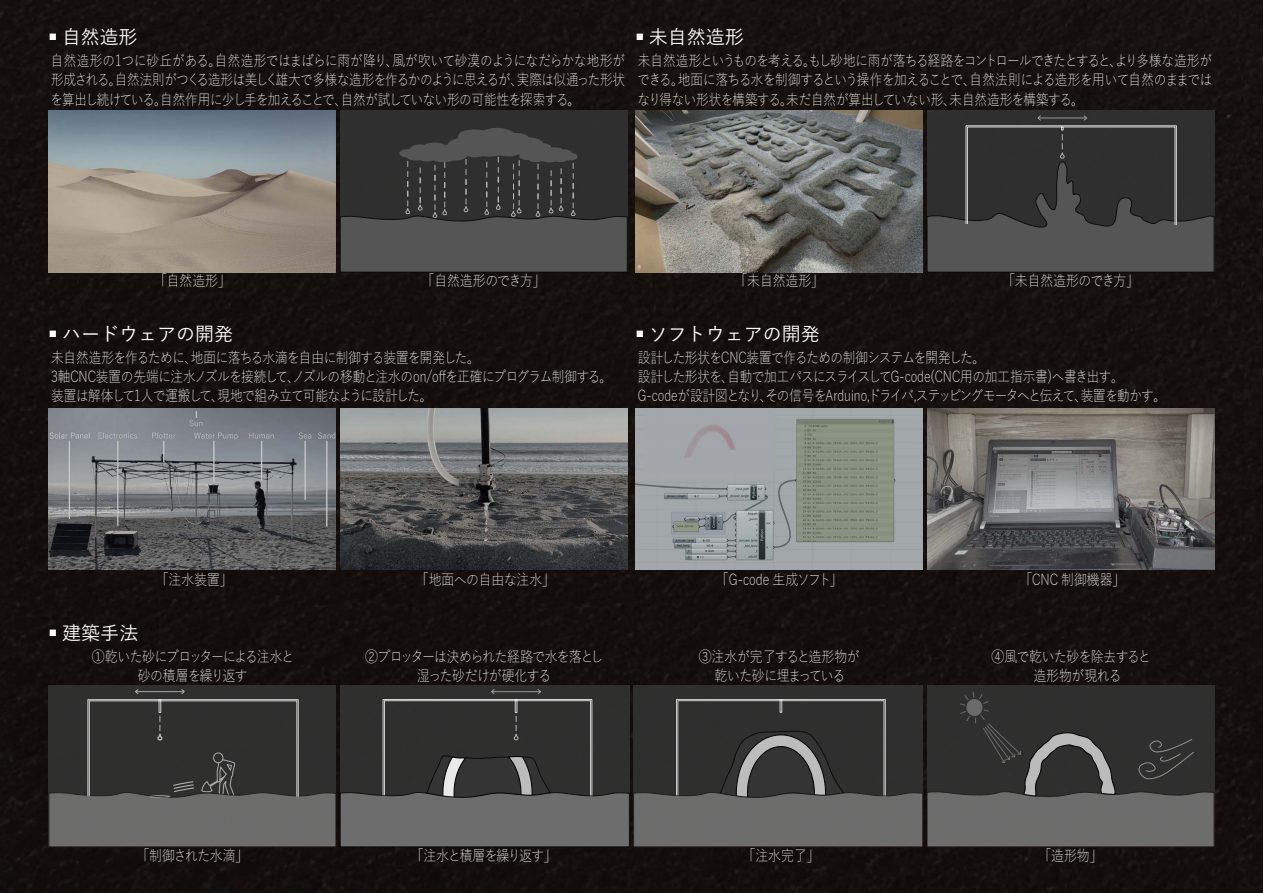
<style>
.page{position:relative;width:1263px;height:893px;background:#15100d}
.page>*{position:absolute;margin:0;border:0;box-sizing:border-box;transform-origin:0 0}
.t1{font:500 19.2px "Yu Gothic";color:#fff}
.t2{font:300 14.85px/19.2px "Yu Gothic";letter-spacing:-.035em;color:#fff;scale:.85 1}
.t3{font:300 14.85px/19.2px "Yu Gothic";letter-spacing:-.035em;color:#fff;text-align:justify;scale:.84 1}
.t4{font:300 14.85px/19.2px "Yu Gothic";letter-spacing:-.035em;color:#fff;text-align:center;scale:.86 1}
.t5{font:300 14.85px/19.2px "Yu Gothic";letter-spacing:-.055em;color:#fff;text-align:center;scale:.86 1}
.t6{font:300 14.85px "Yu Gothic";color:#fff;scale:.86 1}
.t7{font:300 14.85px "Yu Gothic";letter-spacing:-.075em;color:#fff;scale:.86 1}
.t8{font:300 14.85px "Yu Gothic";letter-spacing:-.015em;color:#fff;scale:.86 1}
</style>
<div class="page">
<svg style="left:49px;top:689px;width:1165px;height:158px;background:#484848"></svg>
<img style="left:636px;top:111px;width:287px;height:161px">
<div style="left:927px;top:111px;width:287px;height:161px;background:#333"></div>
<svg style="left:927px;top:115px;width:287px;height:157px"></svg>
<img style="left:49px;top:111px;width:287px;height:161px">
<div style="left:340px;top:111px;width:287px;height:161px;background:#333"></div>
<svg style="left:340px;top:128px;width:287px;height:144px"></svg>
<img style="left:49px;top:408px;width:287px;height:162px">
<img style="left:340px;top:408px;width:287px;height:162px">
<img style="left:927px;top:408px;width:287px;height:162px">
<img style="left:636px;top:408px;width:287px;height:162px">
<div style="left:644px;top:409px;width:129px;height:65px;background:#a2a6aa"></div>
<p class="t1" style="left:49px;top:20px;width:90px"><sup>■</sup> 自然造形</p>
<p class="t3" style="left:50px;top:49px;width:685px">自然造形の1つに砂丘がある。自然造形ではまばらに雨が降り、風が吹いて砂漠のようになだらかな地形が形成される。自然法則がつくる造形は美しく雄大で多様な造形を作るかのように思えるが、実際は似通った形状を算出し続けている。自然作用に少し手を加えることで、自然が試していない形の可能性を探索する。</p>
<p class="t1" style="left:636px;top:20px;width:110px"><sup>■</sup> 未自然造形</p>
<p class="t2" style="left:637px;top:49px;width:678px;text-align:justify">未自然造形というものを考える。もし砂地に雨が落ちる経路をコントロールできたとすると、より多様な造形ができる。地面に落ちる水を制御するという操作を加えることで、自然法則による造形を用いて自然のままではなり得ない形状を構築する。未だ自然が算出していない形、未自然造形を構築する。</p>
<p class="t4" style="left:154px;top:269px;width:91px">「自然造形」</p>
<p class="t4" style="left:422px;top:269px;width:146px">「自然造形のでき方」</p>
<p class="t1" style="left:49px;top:316px;width:186px"><sup>■</sup> ハードウェアの開発</p>
<p class="t1" style="left:636px;top:316px;width:186px"><sup>■</sup> ソフトウェアの開発</p>
<p class="t4" style="left:734px;top:269px;width:106px">「未自然造形」</p>
<p class="t8" style="left:1002px;top:267px;width:161px">「未自然造形のでき方」</p>
<p class="t2" style="left:51px;top:346px;width:662px">未自然造形を作るために、地面に落ちる水滴を自由に制御する装置を開発した。<br>3軸CNC装置の先端に注水ノズルを接続して、ノズルの移動と注水のon/offを正確にプログラム制御する。装置は解体して1人で運搬して、現地で組み立て可能なように設計した。</p>
<p class="t2" style="left:638px;top:346px;width:623px">設計した形状をCNC装置で作るための制御システムを開発した。<br>設計した形状を、自動で加工パスにスライスしてG-code(CNC用の加工指示書)へ書き出す。<br>G-codeが設計図となり、その信号をArduino,ドライバ,ステッピングモータへと伝えて、装置を動かす。</p>
<p class="t4" style="left:156px;top:568px;width:91px">「注水装置」</p>
<p class="t4" style="left:416px;top:568px;width:163px">「地面への自由な注水」</p>
<p class="t6" style="left:716px;top:566px;width:149px">「G-code 生成ソフト」</p>
<p class="t4" style="left:1019px;top:568px;width:125px">「CNC 制御機器」</p>
<p class="t1" style="left:49px;top:615px;width:91px"><sup>■</sup> 建築手法</p>
<p class="t5" style="left:92px;top:644px;width:237px">①乾いた砂にプロッターによる注水と砂の積層を繰り返す</p>
<p class="t5" style="left:365px;top:644px;width:278px">②プロッターは決められた経路で水を落とし湿った砂だけが硬化する</p>
<p class="t4" style="left:699px;top:644px;width:189px">③注水が完了すると造形物が乾いた砂に埋まっている</p>
<p class="t4" style="left:991px;top:644px;width:187px">④風で乾いた砂を除去すると　造形物が現れる</p>
<p class="t4" style="left:136px;top:844px;width:132px">「制御された水滴」</p>
<p class="t7" style="left:411px;top:842px;width:171px">「注水と積層を繰り返す」</p>
<p class="t4" style="left:743px;top:844px;width:91px">「注水完了」</p>
<p class="t4" style="left:1038px;top:844px;width:76px">「造形物」</p>
</div>
